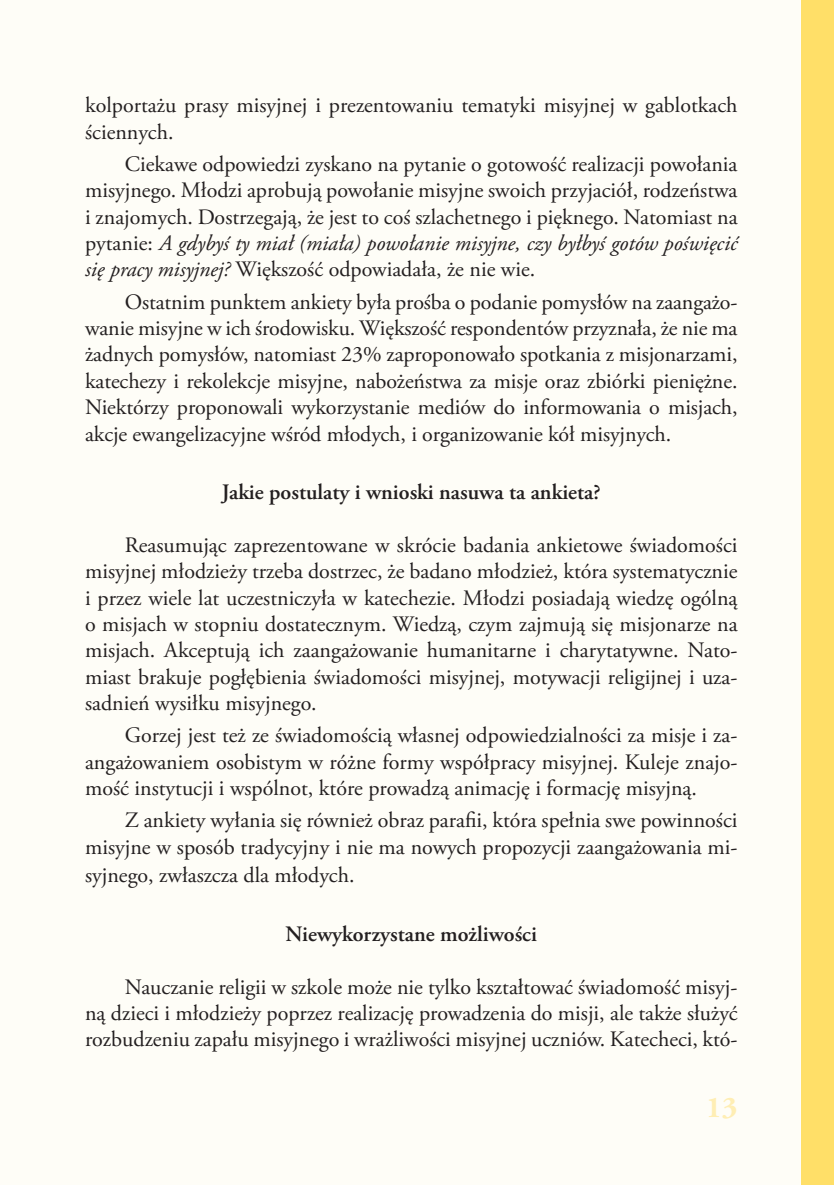
<style>
.page{position:relative;width:834px;height:1185px;background:#fff}
.page>*{position:absolute;margin:0;border:0;box-sizing:border-box;transform-origin:0 0}
.t1{font:700 30px "Adobe Garamond Pro";color:#ffeeb4}
.t2{font:22px/26.4px "Adobe Garamond Pro";color:#231f20;text-align:justify}
.t3{font:600 22px "Adobe Garamond Pro";color:#231f20}
.s1{font-style:italic}
</style>
<div class="page">
<div style="left:0;top:0;width:833px;height:1185px;background:#fefdf7"></div>
<div style="left:801px;top:0;width:32px;height:1185px;background:#ffdf68"></div>
<p class="t2" style="left:85px;top:93px;width:653px">kolportażu prasy misyjnej i prezentowaniu tematyki misyjnej w gablotkach ściennych.</p>
<p class="t2" style="left:85px;top:151px;width:654px;text-indent:40px">Ciekawe odpowiedzi zyskano na pytanie o gotowość realizacji powołania misyjnego. Młodzi aprobują powołanie misyjne swoich przyjaciół, rodzeństwa i znajomych. Dostrzegają, że jest to coś szlachetnego i pięknego. Natomiast na pytanie: <span class="s1">A gdybyś ty miał (miała) powołanie misyjne, czy byłbyś gotów poświęcić się pracy misyjnej?</span> Większość odpowiadała, że nie wie.</p>
<p class="t2" style="left:85px;top:289px;width:654px;text-indent:40px">Ostatnim punktem ankiety była prośba o podanie pomysłów na zaangażo&shy;wanie misyjne w ich środowisku. Większość respondentów przyznała, że nie ma żadnych pomysłów, natomiast 23% zaproponowało spotkania z misjonarzami, katechezy i rekolekcje misyjne, nabożeństwa za misje oraz zbiórki pieniężne.<br>Niektórzy proponowali wykorzystanie mediów do informowania o misjach, akcje ewangelizacyjne wśród młodych, i organizowanie kół misyjnych.</p>
<p class="t3" style="left:222px;top:479px;width:380px">Jakie postulaty i wnioski nasuwa ta ankieta?</p>
<p class="t2" style="left:85px;top:532px;width:653px;text-indent:40px">Reasumując zaprezentowane w skrócie badania ankietowe świadomości misyjnej młodzieży trzeba dostrzec, że badano młodzież, która systematycznie i przez wiele lat uczestniczyła w katechezie. Młodzi posiadają wiedzę ogólną o misjach w stopniu dostatecznym. Wiedzą, czym zajmują się misjonarze na misjach. Akceptują ich zaangażowanie humanitarne i charytatywne. Nato&shy;miast brakuje pogłębienia świadomości misyjnej, motywacji religijnej i uza&shy;sadnień wysiłku misyjnego.</p>
<p class="t2" style="left:85px;top:723px;width:653px;text-indent:40px">Gorzej jest też ze świadomością własnej odpowiedzialności za misje i za&shy;angażowaniem osobistym w różne formy współpracy misyjnej. Kuleje znajo&shy;mość instytucji i wspólnot, które prowadzą animację i formację misyjną.</p>
<p class="t2" style="left:85px;top:808px;width:653px;text-align:right">Z ankiety wyłania się również obraz parafii, która spełnia swe powinności misyjne w sposób tradycyjny i nie ma nowych propozycji zaangażowania mi-</p>
<p class="t2" style="left:85px;top:863px;width:271px">syjnego, zwłaszcza dla młodych.</p>
<p class="t3" style="left:285px;top:921px;width:253px">Niewykorzystane możliwości</p>
<p class="t2" style="left:85px;top:974px;width:654px;text-indent:40px">Nauczanie religii w szkole może nie tylko kształtować świadomość misyj&shy;ną dzieci i młodzieży poprzez realizację prowadzenia do misji, ale także służyć rozbudzeniu zapału misyjnego i wrażliwości misyjnej uczniów. Katecheci, któ-</p>
<h1 class="t1" style="left:706px;top:1090px;width:33px">13</h1>
</div>
